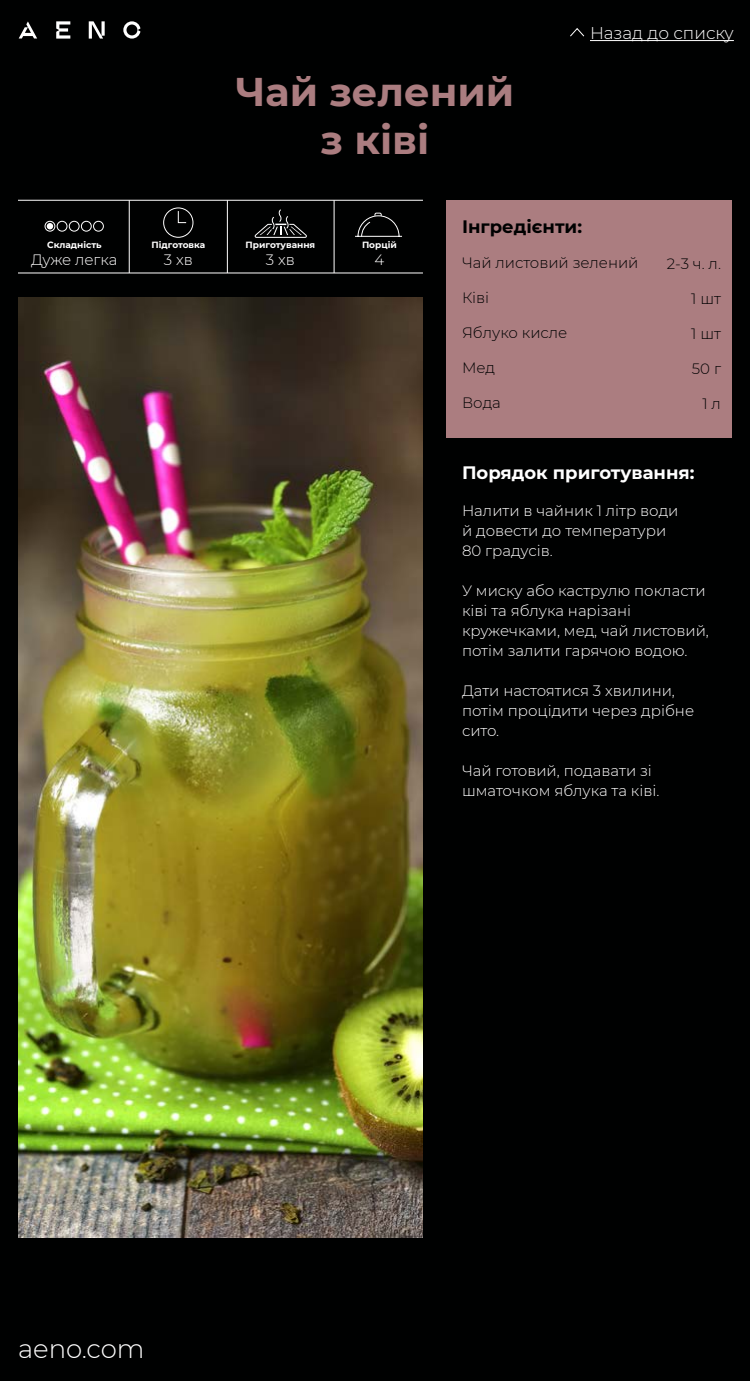
<style>
.page{position:relative;width:750px;height:1381px;background:#000101}
.page>*{position:absolute;margin:0;border:0;box-sizing:border-box;transform-origin:0 0}
.t1{font:700 40px/48px "Montserrat";color:#ab7d80;text-align:center}
.t2{font:300 26px "Montserrat";color:#fff}
.t3{font:700 18px "Montserrat";color:#fff}
.t4{font:700 18px "Montserrat";color:#000101}
.t5{font:300 17px "Montserrat";color:#fff}
.t6{font:300 15px/20px "Montserrat";color:#fff}
.t7{font:300 15px "Montserrat";color:#000101}
.t8{font:700 9px "Montserrat";color:#fff}
</style>
<div class="page">
<svg style="left:89px;top:21px;width:16px;height:18px"></svg>
<svg style="left:123px;top:21px;width:17px;height:18px"></svg>
<svg style="left:19px;top:21px;width:18px;height:18px"></svg>
<svg style="left:56px;top:21px;width:14px;height:18px"></svg>
<svg style="left:570px;top:28px;width:15px;height:9px"></svg>
<hr style="left:590px;top:40px;width:144px;height:1px;background:#fff">
<img style="left:18px;top:298px;width:405px;height:939px">
<div style="left:446px;top:200px;width:286px;height:238px;background:#ab7d80"></div>
<hr style="left:18px;top:200px;width:405px;height:1px;background:#fff">
<hr style="left:18px;top:273px;width:405px;height:1px;background:#fff">
<div style="left:45px;top:221px;width:10px;height:11px;border:1px solid #fff;border-radius:50%"></div>
<svg style="left:47px;top:223px;width:6px;height:6px"></svg>
<div style="left:57px;top:221px;width:11px;height:11px;border:1px solid #fff;border-radius:50%"></div>
<svg style="left:68px;top:220px;width:36px;height:12px"></svg>
<hr style="left:129px;top:200px;width:1px;height:73px;background:#fff">
<hr style="left:227px;top:200px;width:1px;height:73px;background:#fff">
<hr style="left:334px;top:200px;width:1px;height:73px;background:#fff">
<div style="left:163px;top:207px;width:30px;height:31px;border:1px solid #fff;border-radius:50%"></div>
<svg style="left:178px;top:211px;width:9px;height:12px"></svg>
<svg style="left:254px;top:209px;width:53px;height:29px"></svg>
<svg style="left:355px;top:213px;width:47px;height:24px"></svg>
<p class="t8" style="left:47px;top:239px;width:56px">Складність</p>
<p class="t6" style="left:31px;top:249px;width:88px">Дуже легка</p>
<p class="t8" style="left:152px;top:239px;width:55px">Підготовка</p>
<p class="t6" style="left:164px;top:249px;width:30px">3 хв</p>
<h1 class="t1" style="left:236px;top:66px;width:280px">Чай зелений з ківі</h1>
<p class="t5" style="left:590px;top:22px;width:145px">Назад до списку</p>
<p class="t8" style="left:246px;top:239px;width:71px">Приготування</p>
<p class="t6" style="left:266px;top:249px;width:30px">3 хв</p>
<p class="t8" style="left:362px;top:239px;width:36px">Порцій</p>
<p class="t6" style="left:375px;top:249px;width:11px">4</p>
<p class="t4" style="left:462px;top:214px;width:122px">Інгредієнти:</p>
<p class="t7" style="left:462px;top:253px;width:178px">Чай листовий зелений</p>
<p class="t7" style="left:462px;top:287px;width:29px">Ківі</p>
<p class="t7" style="left:462px;top:322px;width:107px">Яблуко кисле</p>
<p class="t7" style="left:462px;top:357px;width:34px">Мед</p>
<p class="t7" style="left:462px;top:392px;width:40px">Вода</p>
<p class="t7" style="left:667px;top:253px;width:56px">2-3 ч. л.</p>
<p class="t7" style="left:691px;top:288px;width:31px">1 шт</p>
<p class="t7" style="left:691px;top:323px;width:31px">1 шт</p>
<p class="t7" style="left:692px;top:358px;width:31px">50 г</p>
<p class="t7" style="left:702px;top:393px;width:20px">1 л</p>
<p class="t3" style="left:462px;top:460px;width:234px">Порядок приготування:</p>
<p class="t6" style="left:462px;top:500px;width:218px">Налити в чайник 1 літр води й довести до температури<br>80 градусів.</p>
<p class="t6" style="left:462px;top:580px;width:248px">У миску або каструлю покласти ківі та яблука нарізані кружечками, мед, чай листовий, потім залити гарячою водою.</p>
<p class="t6" style="left:462px;top:680px;width:234px">Дати настоятися 3 хвилини, потім процідити через дрібне сито.</p>
<p class="t6" style="left:462px;top:760px;width:199px">Чай готовий, подавати зі шматочком яблука та ківі.</p>
<h2 class="t2" style="left:18px;top:1331px;width:128px">aeno.com</h2>
</div>
